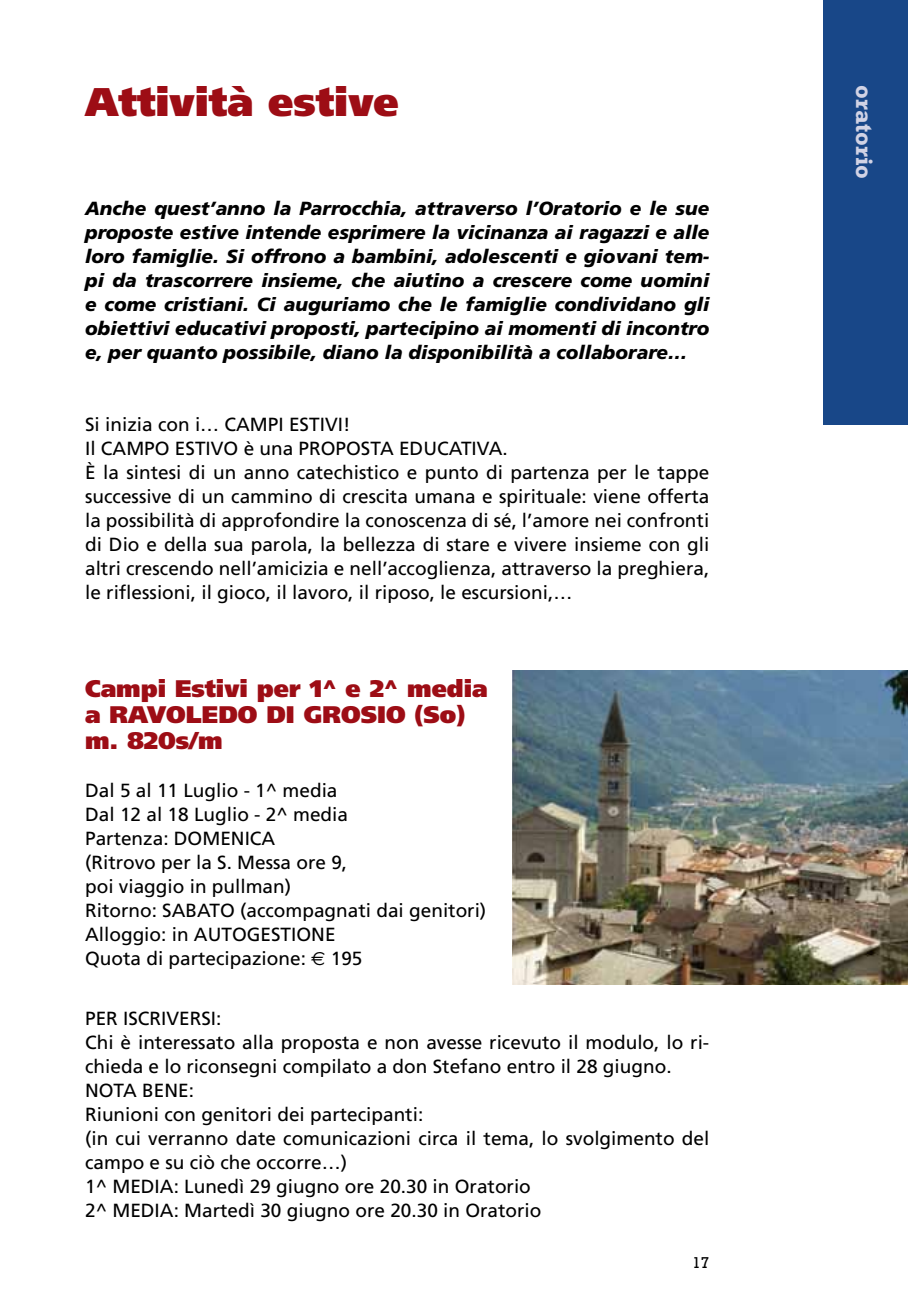
<style>
.page{position:relative;width:908px;height:1304px;background:#fff}
.page>*{position:absolute;margin:0;border:0;box-sizing:border-box;transform-origin:0 0}
.t1{font:900 40px "Frutiger";color:#9d0d15}
.t2{font:900 24px/26px "Frutiger";color:#9d0d15}
.t3{font:700 24px "Rockwell";color:#d1d3e5}
.t4{font:19px/24px "Frutiger";color:#000}
.t5{font:italic 900 19px/24px "Frutiger";color:#000;text-align:justify}
.t6{font:16px "Rockwell";color:#000}
.s1{font-family:"Euro Sans"}
</style>
<div class="page">
<img style="left:512px;top:670px;width:395px;height:314px">
<div style="left:822px;top:0;width:85px;height:425px;background:#184788"></div>
<h1 class="t1" style="left:85px;top:77px;width:315px">Attività estive</h1>
<p class="t5" style="left:85px;top:196px;width:625px">Anche quest’anno la Parrocchia, attraverso l’Oratorio e le sue proposte estive intende esprimere la vicinanza ai ragazzi e alle loro famiglie. Si offrono a bambini, adolescenti e giovani tem&shy;pi da trascorrere insieme, che aiutino a crescere come uomini e come cristiani. Ci auguriamo che le famiglie condividano gli obiettivi educativi proposti, partecipino ai momenti di incontro e, per quanto possibile, diano la disponibilità a collaborare…</p>
<p class="t4" style="left:85px;top:412px;width:154px">Si inizia con i… CAM</p>
<p class="t4" style="left:268px;top:412px;width:84px">PI ESTIVI!</p>
<p class="t4" style="left:85px;top:436px;width:31px">Il CAM</p>
<p class="t4" style="left:144px;top:436px;width:267px">PO ESTIVO è una PRO POSTA EDUCATI</p>
<p class="t4" style="left:85px;top:436px;width:625px;text-indent:391px">VA.<br>È la sintesi di un anno catechistico e punto di partenza per le tappe successive di un cammino di crescita umana e spirituale: viene offerta la possibilità di approfondire la conoscenza di sé, l’amore nei confronti di Dio e della sua parola, la bellezza di stare e vivere insieme con gli altri crescendo nell’amicizia e nell’accoglienza, attraverso la preghiera, le riflessioni, il gioco, il lavoro, il riposo, le escursioni,…</p>
<p class="t2" style="left:85px;top:675px;width:404px">Campi Estivi per 1^ e 2^ media a RAVOLEDO DI GROSIO (So) m. 820s/m</p>
<p class="t4" style="left:85px;top:778px;width:264px">Dal 5 al 11 Luglio - 1^ media<br>Dal 12 al 18 Luglio - 2^ media<br>Partenza: DOMENICA<br>(Ritrovo per la S. M essa ore 9, poi viaggio in pullman)<br>Ritorno: SABATO</p>
<p class="t4" style="left:240px;top:898px;width:247px">(accompagnati dai genitori)</p>
<p class="t4" style="left:85px;top:922px;width:123px">Alloggio: in AUTO</p>
<p class="t4" style="left:85px;top:922px;width:279px;text-indent:162px">GESTIONE<br>Quota di partecipazione: <span class="s1">E</span> 195</p>
<p class="t4" style="left:85px;top:1006px;width:625px">PER ISCRIVERSI:<br>Chi è interessato alla proposta e non avesse ricevuto il modulo, lo ri&shy;chieda e lo riconsegni compilato a don Stefano entro il 28 giugno.<br>NOTA</p>
<p class="t4" style="left:142px;top:1078px;width:24px">BENE</p>
<p class="t4" style="left:85px;top:1078px;width:625px;text-indent:103px">:<br>Riunioni con genitori dei partecipanti:<br>(in cui verranno date comunicazioni circa il tema, lo svolgimento del campo e su ciò che occorre…)<br>1^ MEDIA</p>
<p class="t4" style="left:173px;top:1174px;width:358px">: Lunedì 29 giugno ore 20.30 in Oratorio</p>
<p class="t4" style="left:85px;top:1198px;width:41px">2^ MEDIA</p>
<p class="t4" style="left:173px;top:1198px;width:369px">: Martedì 30 giugno ore 20.30 in Oratorio</p>
<p class="t6" style="left:691px;top:1253px;width:19px">17</p>
<p class="t3" style="left:878px;top:85px;width:96px;rotate:90deg">oratorio</p>
</div>
